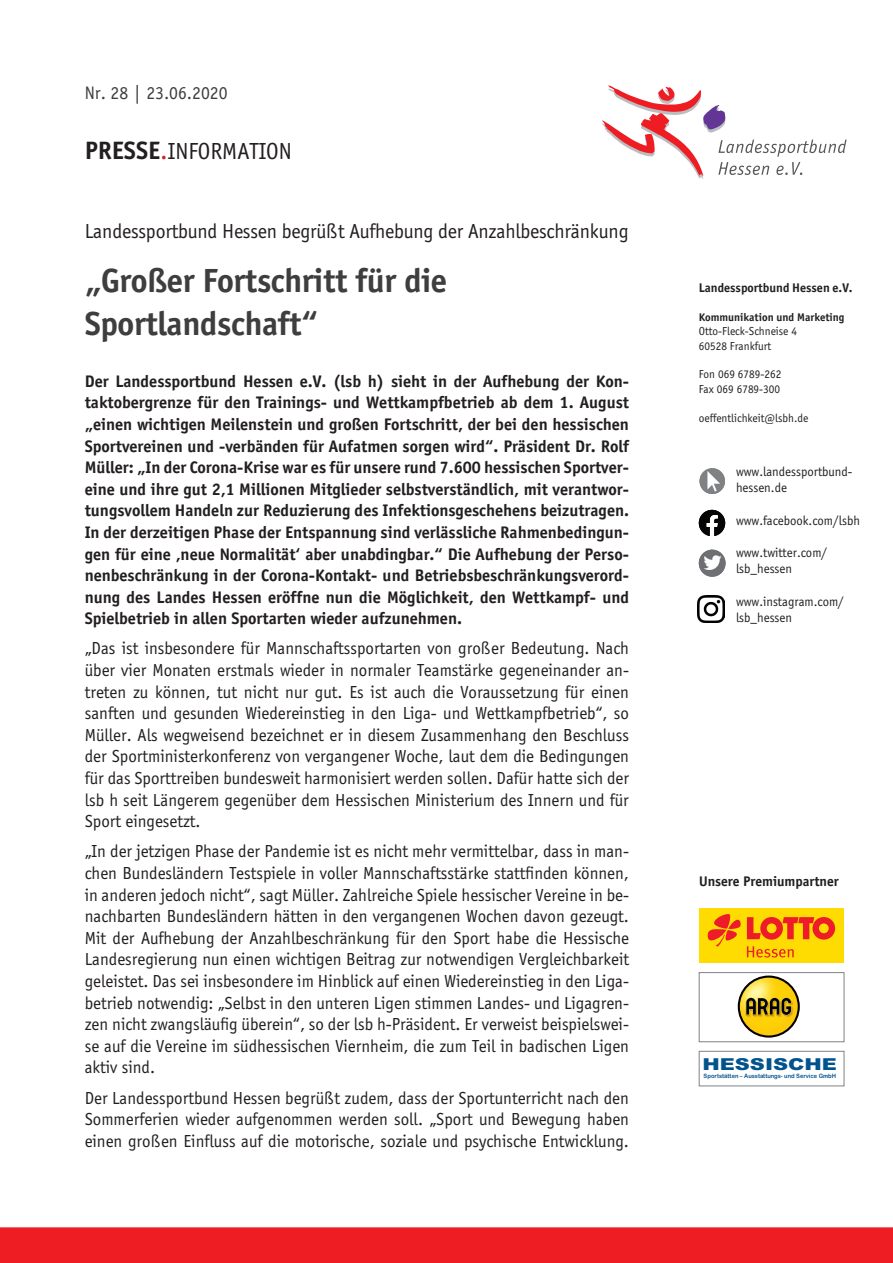
<style>
.page{position:relative;width:893px;height:1263px;background:#fff}
.page>*{position:absolute;margin:0;border:0;box-sizing:border-box;transform-origin:0 0}
.Headline{font:700 36px/43.2px "Sportiv";letter-spacing:-.01em;color:#3e3e3f}
.t1{font:24px "Sportiv";color:#231f20}
.Dachzeile{font:21px "Sportiv";letter-spacing:-.01em;color:#231f20}
.Headline-2{font:18.75px "Sportiv";color:#3e3e3f}
.Grundtext{font:18px/21.6px "Sportiv";color:#231f20;text-align:justify}
.Grundtext-2{font:700 18px/21.6px "Sportiv";color:#231f20;text-align:justify}
.t2{font:900 16.5px "Arial";color:#01538e;scale:1.27 1}
.t3{font:700 15px "Sportiv";color:#231f20}
.t4{font:13.5px/16.2px "Sportiv";color:#231f20}
.t5{font:700 13.5px "Sportiv";color:#231f20}
.t6{font:12px/14.4px "Sportiv";color:#231f20}
.t7{font:700 12px "Sportiv";color:#231f20}
.t8{font:6px "Arial Rounded MT Bold";color:#01538e;scale:.96 1}
.s1{font-weight:700;font-size:27px}
.s2{font-size:27px;color:#d1232a}
</style>
<div class="page">
<div style="left:0;top:1227px;width:893px;height:36px;background:#ee1d23"></div>
<svg style="left:602px;top:85px;width:245px;height:94px"></svg>
<div style="left:699px;top:908px;width:145px;height:54px;background:#ffdc01"></div>
<svg style="left:747px;top:917px;width:88px;height:23px"></svg>
<svg style="left:708px;top:914px;width:33px;height:33px"></svg>
<svg style="left:747px;top:946px;width:47px;height:11px"></svg>
<svg style="left:738px;top:975px;width:62px;height:62px"></svg>
<img style="left:740px;top:978px;width:58px;height:57px;border-radius:29px">
<svg style="left:746px;top:997px;width:45px;height:18px"></svg>
<div style="left:699px;top:972px;width:145px;height:70px;border:1px solid #808285"></div>
<div style="left:699px;top:1051px;width:145px;height:35px;border:1px solid #808285"></div>
<img style="left:698px;top:595px;width:27px;height:27px">
<svg style="left:699px;top:510px;width:26px;height:26px"></svg>
<img style="left:699px;top:550px;width:26px;height:27px;border-radius:13px">
<img style="left:699px;top:468px;width:26px;height:26px;border-radius:13px">
<p class="Headline-2" style="left:85px;top:83px;width:144px">Nr. 28 | 23.06.2020</p>
<h2 class="t1" style="left:85px;top:138px;width:209px"><span class="s1">PRESSE</span><span class="s2">.</span>INFORMATION</h2>
<p class="Dachzeile" style="left:85px;top:219px;width:545px">Landessportbund Hessen begrüßt Aufhebung der Anzahlbeschränkung</p>
<p class="Headline" style="left:85px;top:258px;width:364px">„Großer Fortschritt für die<br>Sportlandschaft“</p>
<p class="Grundtext-2" style="left:85px;top:370px;width:546px">Der Landessportbund Hessen e.V. (lsb h) sieht in der Aufhebung der Kon&shy;taktobergrenze für den Trainings- und Wettkampfbetrieb ab dem 1. August „einen wichtigen Meilenstein und großen Fortschritt, der bei den hessischen Sportvereinen und -verbänden für Aufatmen sorgen wird“. Präsident Dr. Rolf Müller: „In der Corona-Krise war es für unsere rund 7.600 hessischen Sportver&shy;eine und ihre gut 2,1 Millionen Mitglieder selbstverständlich, mit verantwor&shy;tungsvollem Handeln zur Reduzierung des Infektionsgeschehens beizutragen.<br>In der derzeitigen Phase der Entspannung sind verlässliche Rahmenbedingun&shy;gen für eine ,neue Normalität‘ aber unabdingbar.“ Die Aufhebung der Perso&shy;nenbeschränkung in der Corona-Kontakt- und Betriebsbeschränkungsverord&shy;nung des Landes Hessen eröffne nun die Möglichkeit, den Wettkampf- und Spielbetrieb in allen Sportarten wieder aufzunehmen.</p>
<p class="Grundtext" style="left:85px;top:638px;width:546px">„Das ist insbesondere für Mannschaftssportarten von großer Bedeutung. Nach über vier Monaten erstmals wieder in normaler Teamstärke gegeneinander an&shy;treten zu können, tut nicht nur gut. Es ist auch die Voraussetzung für einen sanften und gesunden Wiedereinstieg in den Liga- und Wettkampfbetrieb“, so Müller. Als wegweisend bezeichnet er in diesem Zusammenhang den Beschluss der Sportministerkonferenz von vergangener Woche, laut dem die Bedingungen für das Sporttreiben bundesweit harmonisiert werden sollen. Dafür hatte sich der lsb h seit Längerem gegenüber dem Hessischen Ministerium des Innern und für Sport eingesetzt.</p>
<p class="Grundtext" style="left:85px;top:841px;width:546px">„In der jetzigen Phase der Pandemie ist es nicht mehr vermittelbar, dass in man&shy;chen Bundesländern Testspiele in voller Mannschaftsstärke stattfinden können, in anderen jedoch nicht“, sagt Müller. Zahlreiche Spiele hessischer Vereine in be&shy;nachbarten Bundesländern hätten in den vergangenen Wochen davon gezeugt.<br>Mit der Aufhebung der Anzahlbeschränkung für den Sport habe die Hessische Landesregierung nun einen wichtigen Beitrag zur notwendigen Vergleichbarkeit geleistet. Das sei insbesondere im Hinblick auf einen Wiedereinstieg in den Liga&shy;betrieb notwendig: „Selbst in den unteren Ligen stimmen Landes- und Ligagren&shy;zen nicht zwangsläufig überein“, so der lsb h-Präsident. Er verweist beispielswei&shy;se auf die Vereine im südhessischen Viernheim, die zum Teil in badischen Ligen aktiv sind.</p>
<p class="Grundtext" style="left:85px;top:1087px;width:546px">Der Landessportbund Hessen begrüßt zudem, dass der Sportunterricht nach den Sommerferien wieder aufgenommen werden soll. „Sport und Bewegung haben einen großen Einfluss auf die motorische, soziale und psychische Entwicklung.</p>
<p class="t5" style="left:699px;top:280px;width:155px">Landessportbund Hessen e.V.</p>
<p class="t7" style="left:699px;top:310px;width:147px">Kommunikation und Marketing</p>
<p class="t6" style="left:699px;top:324px;width:100px">Otto-Fleck-Schneise 4<br>60528 Frankfurt</p>
<p class="t6" style="left:699px;top:367px;width:84px">Fon 069 6789-262<br>Fax 069 6789-300</p>
<p class="t6" style="left:699px;top:410px;width:111px">oeffentlichkeit@lsbh.de</p>
<p class="t4" style="left:736px;top:464px;width:118px">www.landessportbund&shy;hessen.de</p>
<p class="t4" style="left:736px;top:512px;width:125px">www.facebook.com/lsbh</p>
<p class="t4" style="left:736px;top:545px;width:93px">www.twitter.com/ lsb_hessen</p>
<p class="t4" style="left:736px;top:593px;width:109px">www.instagram.com/ lsb_hessen</p>
<p class="t3" style="left:699px;top:872px;width:141px">Unsere Premiumpartner</p>
<p class="t2" style="left:702px;top:1052px;width:108px">HESSISCHE</p>
<p class="t8" style="left:704px;top:1072px;width:140px">Sportstätten – Ausstattungs- und Service GmbH</p>
</div>
